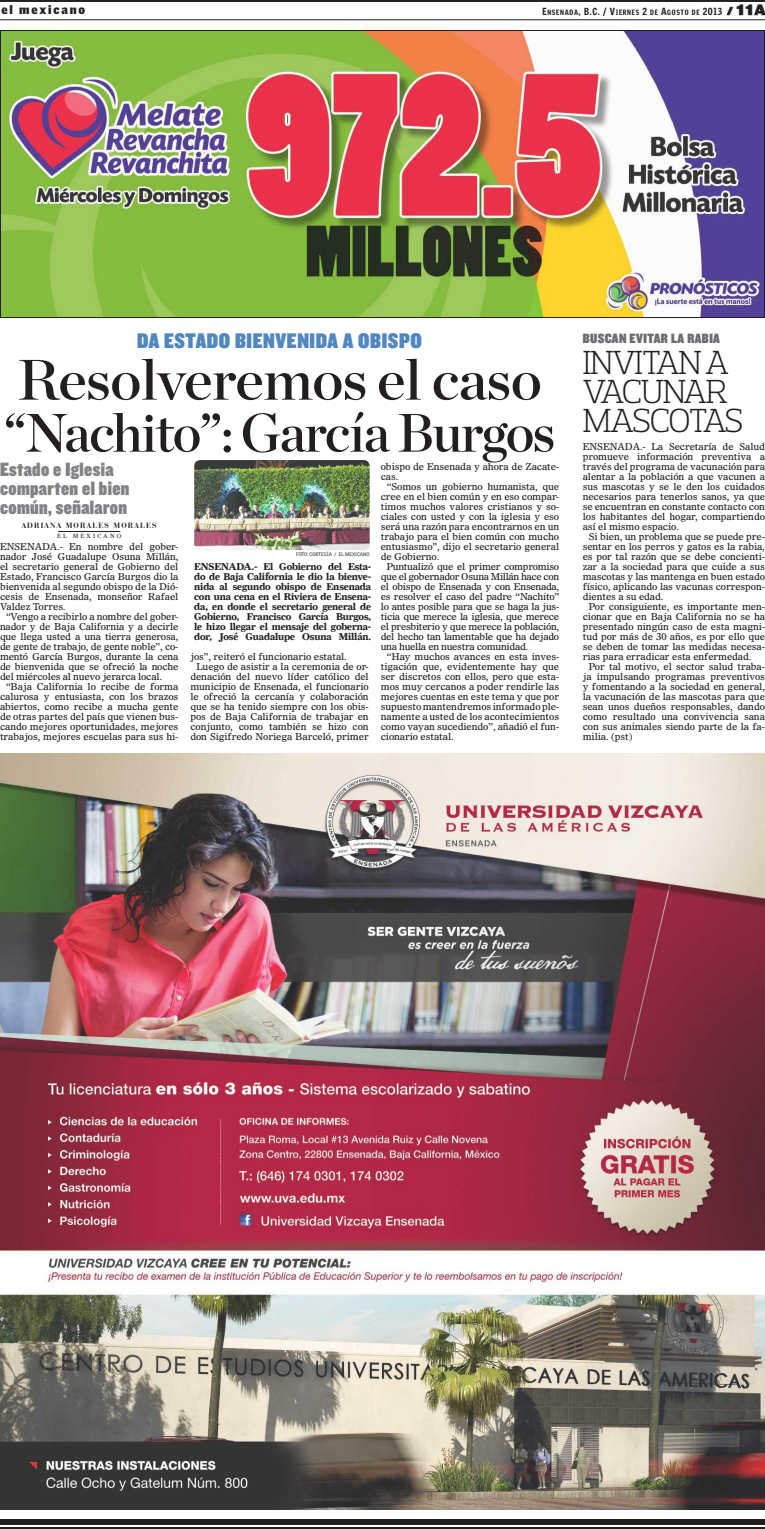
<style>
.page{position:relative;width:765px;height:1529px;background:#fff}
.page>*{position:absolute;margin:0;border:0;box-sizing:border-box;transform-origin:0 0}
.t1{font:57px "Chronicle Display Semi";letter-spacing:-.01em;color:#231f20}
.t2{font:54px "Chronicle Display Semi";letter-spacing:-.03em;color:#231f20}
.t3{font:300 34px/29px "Prelo Slab";letter-spacing:-.06em;color:#231f20}
.t4{font:22px "Knockout 90 Ultmt Welterwt";letter-spacing:.03em;color:#5187bf}
.t5{font:20px/19px "Knockout 90 Ultmt Welterwt";letter-spacing:.02em;color:#808285}
.t6{font:14px "Knockout 90 Ultmt Welterwt";letter-spacing:.03em;color:#6c6d70}
.t7{font:900 12px "Griffith Gothic";letter-spacing:.15em;color:#231f20}
.t8{font:700 10px/10px "Farnham Display";letter-spacing:-.01em;color:#231f20;text-align:justify}
.t9{font:9.5px/10px "Olympian LT Std";letter-spacing:-.01em;color:#231f20;text-align:justify}
.t10{font:700 8px "Bauer Bodoni BT";letter-spacing:.15em;color:#231f20}
.t11{font:900 7.5px "Griffith Gothic Cond";letter-spacing:.095em;color:#231f20}
.t12{font:6px "Farnham Display";letter-spacing:.345em;color:#231f20}
.t13{font:5px "Griffith Gothic";letter-spacing:-.01em;color:#231f20}
.s1{font-size:10px}
.s2{font-family:"Champion HTF Heavyweight";font-weight:400;font-size:10px}
.s3{font-family:"Champion HTF Heavyweight";font-weight:400;font-size:13px}
</style>
<div class="page">
<hr style="left:0;top:19px;width:765px;height:1px;background:#231f20">
<hr style="left:0;top:0;width:765px;height:2px;background:#231f20">
<div style="left:0;top:1519px;width:765px;height:6px;background:#231f20"></div>
<hr style="left:0;top:1527px;width:765px;height:2px;background:#231f20">
<img style="left:0;top:754px;width:765px;height:756px">
<hr style="left:58px;top:531px;width:62px;height:1px;background:#231f20">
<img style="left:194px;top:460px;width:176px;height:90px;border-radius:6px">
<img style="left:2px;top:32px;width:761px;height:284px">
<p class="t7" style="left:1px;top:2px;width:85px">el mexicano</p>
<p class="t11" style="left:542px;top:8px;width:225px"><span class="s1">E</span>NSENADA<span class="s1">, B.C. / V</span>IERNES <span class="s1">2</span> DE <span class="s1">A</span>GOSTO DE <span class="s1">2013</span> <span class="s2">/</span> <span class="s3">11A</span></p>
<h3 class="t4" style="left:137px;top:325px;width:286px">Da estado bienvenida a obispo</h3>
<h1 class="t1" style="left:17px;top:335px;width:526px">Resolveremos el caso</h1>
<h2 class="t2" style="left:4px;top:390px;width:553px">“Nachito”: García Burgos</h2>
<h3 class="t5" style="left:0;top:459px;width:131px">Estado e Iglesia comparten el bien común, señalaron</h3>
<p class="t10" style="left:22px;top:520px;width:136px">ADRIANA MORALES MORALES</p>
<p class="t12" style="left:57px;top:532px;width:66px">EL MEXICANO</p>
<p class="t9" style="left:0;top:541px;width:180px">ENSENADA.- En nombre del gober&shy;nador José Guadalupe Osuna Millán, el secretario general de Gobierno del Estado, Francisco García Burgos dio la bienvenida al segundo obispo de la Dió&shy;cesis de Ensenada, monseñor Rafael Valdez Torres.</p>
<p class="t9" style="left:0;top:611px;width:180px;text-indent:6px">“Vengo a recibirlo a nombre del gober&shy;nador y de Baja California y a decirle que llega usted a una tierra generosa, de gente de trabajo, de gente noble”, co&shy;mentó García Burgos, durante la cena de bienvenida que se ofreció la noche del miércoles al nuevo jerarca local.</p>
<p class="t9" style="left:0;top:681px;width:180px;text-indent:6px">“Baja California lo recibe de forma calurosa y entusiasta, con los brazos abiertos, como recibe a mucha gente de otras partes del país que vienen bus&shy;cando mejores oportunidades, mejores trabajos, mejores escuelas para sus hi-</p>
<p class="t9" style="left:381px;top:461px;width:180px">obispo de Ensenada y ahora de Zacate&shy;cas.</p>
<p class="t9" style="left:381px;top:481px;width:180px;text-indent:6px">“Somos un gobierno humanista, que cree en el bien común y en eso compar&shy;timos muchos valores cristianos y so&shy;ciales con usted y con la iglesia y eso será una razón para encontrarnos en un trabajo para el bien común con mucho entusiasmo”, dijo el secretario general de Gobierno.</p>
<p class="t9" style="left:381px;top:561px;width:180px;text-indent:6px">Puntualizó que el primer compromiso que el gobernador Osuna Millán hace con el obispo de Ensenada y con Ensenada, es resolver el caso del padre “Nachito” lo antes posible para que se haga la jus&shy;ticia que merece la iglesia, que merece el presbiterio y que merece la población, del hecho tan lamentable que ha dejado una huella en nuestra comunidad.</p>
<p class="t9" style="left:381px;top:651px;width:180px;text-indent:6px">“Hay muchos avances en esta inves&shy;tigación que, evidentemente hay que ser discretos con ellos, pero que esta&shy;mos muy cercanos a poder rendirle las mejores cuentas en este tema y que por supuesto mantendremos informado ple&shy;namente a usted de los acontecimientos como vayan sucediendo”, añadió el fun&shy;cionario estatal.</p>
<p class="t13" style="left:296px;top:551px;width:74px">FOTO: CORTESÍA / EL MEXICANO</p>
<p class="t8" style="left:194px;top:561px;width:178px">ENSENADA.- El Gobierno del Esta&shy;do de Baja California le dio la bienve&shy;nida al segundo obispo de Ensenada con una cena en el Riviera de Ensena&shy;da, en donde el secretario general de Gobierno, Francisco García Burgos, le hizo llegar el mensaje del goberna&shy;dor, José Guadalupe Osuna Millán.</p>
<p class="t9" style="left:190px;top:651px;width:158px">jos”, reiteró el funcionario estatal.</p>
<p class="t9" style="left:196px;top:661px;width:174px">Luego de asistir a la ceremonia de or-</p>
<p class="t9" style="left:190px;top:671px;width:180px">denación del nuevo líder católico del</p>
<p class="t9" style="left:190px;top:681px;width:180px">municipio de Ensenada, el funcionario</p>
<p class="t9" style="left:190px;top:691px;width:180px">le ofreció la cercanía y colaboración</p>
<p class="t9" style="left:190px;top:701px;width:180px">que se ha tenido siempre con los obis-</p>
<p class="t9" style="left:190px;top:711px;width:180px">pos de Baja California de trabajar en</p>
<p class="t9" style="left:190px;top:721px;width:180px">conjunto, como también se hizo con</p>
<p class="t9" style="left:190px;top:731px;width:180px">don Sigifredo Noriega Barceló, primer</p>
<h3 class="t6" style="left:583px;top:329px;width:139px">Buscan evitar la rabia</h3>
<h3 class="t3" style="left:583px;top:348px;width:162px">INVITAN A<br>VACUNAR<br>MASCOTAS</h3>
<p class="t9" style="left:583px;top:441px;width:184px">ENSENADA.- La Secretaría de Salud promueve información preventiva a través del programa de vacunación para alentar a la población a que vacunen a sus mascotas y se le den los cuidados necesarios para tenerlos sanos, ya que se encuentran en constante contacto con los habitantes del hogar, compartiendo así el mismo espacio.</p>
<p class="t9" style="left:583px;top:531px;width:184px;text-indent:6px">Si bien, un problema que se puede pre&shy;sentar en los perros y gatos es la rabia, es por tal razón que se debe concienti&shy;zar a la sociedad para que cuide a sus mascotas y las mantenga en buen estado físico, aplicando las vacunas correspon&shy;dientes a su edad.</p>
<p class="t9" style="left:583px;top:601px;width:184px;text-indent:6px">Por consiguiente, es importante men&shy;cionar que en Baja California no se ha presentado ningún caso de esta magni&shy;tud por más de 30 años, es por ello que se deben de tomar las medidas necesa&shy;rias para erradicar esta enfermedad.</p>
<p class="t9" style="left:583px;top:661px;width:184px;text-indent:6px">Por tal motivo, el sector salud traba&shy;ja impulsando programas preventivos y fomentando a la sociedad en general, la vacunación de las mascotas para que sean unos dueños responsables, dando como resultado una convivencia sana con sus animales siendo parte de la fa&shy;milia. (pst)</p>
</div>
